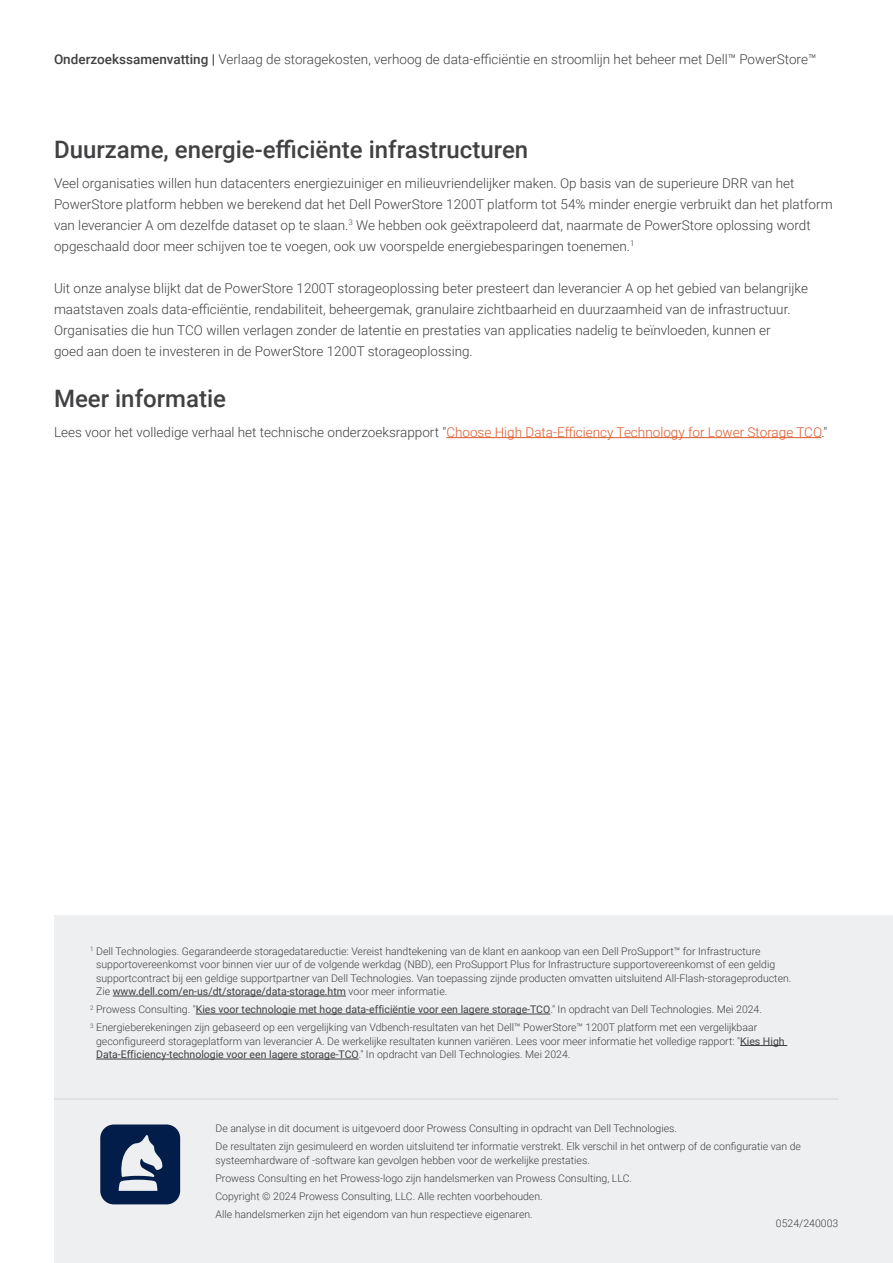
<style>
.page{position:relative;width:893px;height:1263px;background:#fff}
.page>*{position:absolute;margin:0;border:0;box-sizing:border-box;transform-origin:0 0}
.P__H1{font:500 24px "Roboto";color:#414042}
.P__Body_Copy{font:300 13.5px/21px "Roboto";color:#414042}
.Prowess_EndNotes{font:300 10.5px/13.5px "Roboto";color:#414042}
.P__Body_Bullets{font:300 10.5px/13.5px "Roboto";color:#414042}
.Prowess_EndNotes-2{font:10.5px "Roboto";color:#414042}
.s1{font-weight:500}
.s2{color:#e0592a}
.s3{font-weight:400}
.s4{font-weight:300}
</style>
<div class="page">
<hr style="left:446px;top:437px;width:375px;height:1px;background:#e0592a">
<div style="left:54px;top:915px;width:839px;height:348px;background:#edeff0"></div>
<hr style="left:54px;top:1099px;width:785px;height:1px;background:#d1d3d4">
<hr style="left:113px;top:996px;width:233px;height:1px;background:#414042">
<hr style="left:196px;top:1014px;width:354px;height:1px;background:#414042">
<hr style="left:740px;top:1045px;width:47px;height:1px;background:#414042">
<hr style="left:96px;top:1059px;width:263px;height:1px;background:#414042">
<svg style="left:100px;top:1124px;width:80px;height:80px"></svg>
<p class="P__Body_Copy" style="left:54px;top:48px;width:764px"><span class="s1">Onderzoekssamenvatting |</span> Verlaag de storagekosten, verhoog de data-efficiëntie en stroomlijn het beheer met Dell™ PowerStore™</p>
<p class="P__H1" style="left:54px;top:132px;width:476px">Duurzame, energie-efficiënte infrastructuren</p>
<p class="P__Body_Copy" style="left:54px;top:172px;width:780px">Veel organisaties willen hun datacenters energiezuiniger en milieuvriendelijker maken. Op basis van de superieure DRR van het PowerStore platform hebben we berekend dat het Dell PowerStore 1200T platform tot 54% minder energie verbruikt dan het platform van leverancier A om dezelfde dataset op te slaan.<sup>3</sup> We hebben ook geëxtrapoleerd dat, naarmate de PowerStore oplossing wordt opgeschaald door meer schijven toe te voegen, ook uw voorspelde energiebesparingen toenemen.<sup>1</sup></p>
<p class="P__Body_Copy" style="left:54px;top:277px;width:755px">Uit onze analyse blijkt dat de PowerStore 1200T storageoplossing beter presteert dan leverancier A op het gebied van belangrijke maatstaven zoals data-efficiëntie, rendabiliteit, beheergemak, granulaire zichtbaarheid en duurzaamheid van de infrastructuur.<br>Organisaties die hun TCO willen verlagen zonder de latentie en prestaties van applicaties nadelig te beïnvloeden, kunnen er<br>goed aan doen te investeren in de PowerStore 1200T storageoplossing.</p>
<p class="P__H1" style="left:54px;top:381px;width:174px">Meer informatie</p>
<p class="P__Body_Copy" style="left:54px;top:421px;width:775px">Lees voor het volledige verhaal het technische onderzoeksrapport "<span class="s2">Choose High Data-Efficiency Technology for Lower Storage TCO</span>."</p>
<p class="Prowess_EndNotes" style="left:96px;top:944px;width:697px;text-indent:-6px"><sup>1</sup> Dell Technologies. Gegarandeerde storagedatareductie: Vereist handtekening van de klant en aankoop van een Dell ProSupport™ for Infrastructure supportovereenkomst voor binnen vier uur of de volgende werkdag (NBD), een ProSupport Plus for Infrastructure supportovereenkomst of een geldig supportcontract bij een geldige supportpartner van Dell Technologies. Van toepassing zijnde producten omvatten uitsluitend All-Flash-storageproducten.<br>Zie <span class="s3">www.dell.com/en-us/dt/storage/data-storage.htm</span> voor meer informatie.</p>
<p class="Prowess_EndNotes-2" style="left:90px;top:1002px;width:673px"><sup>2</sup> <span class="s4">Prowess Consulting. "</span>Kies voor technologie met hoge data-efficiëntie voor een lagere storage-TCO<span class="s4">." In opdracht van Dell Technologies. Mei 2024.</span></p>
<p class="Prowess_EndNotes" style="left:96px;top:1020px;width:690px;text-indent:-6px"><sup>3</sup> Energieberekeningen zijn gebaseerd op een vergelijking van Vdbench-resultaten van het Dell™ PowerStore™ 1200T platform met een vergelijkbaar geconfigureerd storageplatform van leverancier A. De werkelijke resultaten kunnen variëren. Lees voor meer informatie het volledige rapport: ″<span class="s3">Kies High<br>Data-Efficiency-technologie voor een lagere storage-TCO</span>." In opdracht van Dell Technologies. Mei 2024.</p>
<p class="P__Body_Bullets" style="left:215px;top:1121px;width:463px">De analyse in dit document is uitgevoerd door Prowess Consulting in opdracht van Dell Technologies.</p>
<p class="P__Body_Bullets" style="left:215px;top:1139px;width:587px">De resultaten zijn gesimuleerd en worden uitsluitend ter informatie verstrekt. Elk verschil in het ontwerp of de configuratie van de systeemhardware of -software kan gevolgen hebben voor de werkelijke prestaties.</p>
<p class="P__Body_Bullets" style="left:215px;top:1171px;width:418px">Prowess Consulting en het Prowess-logo zijn handelsmerken van Prowess Consulting, LLC.</p>
<p class="P__Body_Bullets" style="left:215px;top:1189px;width:329px">Copyright © 2024 Prowess Consulting, LLC. Alle rechten voorbehouden.</p>
<p class="P__Body_Bullets" style="left:215px;top:1207px;width:319px">Alle handelsmerken zijn het eigendom van hun respectieve eigenaren.</p>
<p class="P__Body_Bullets" style="left:776px;top:1216px;width:64px">0524/240003</p>
</div>
